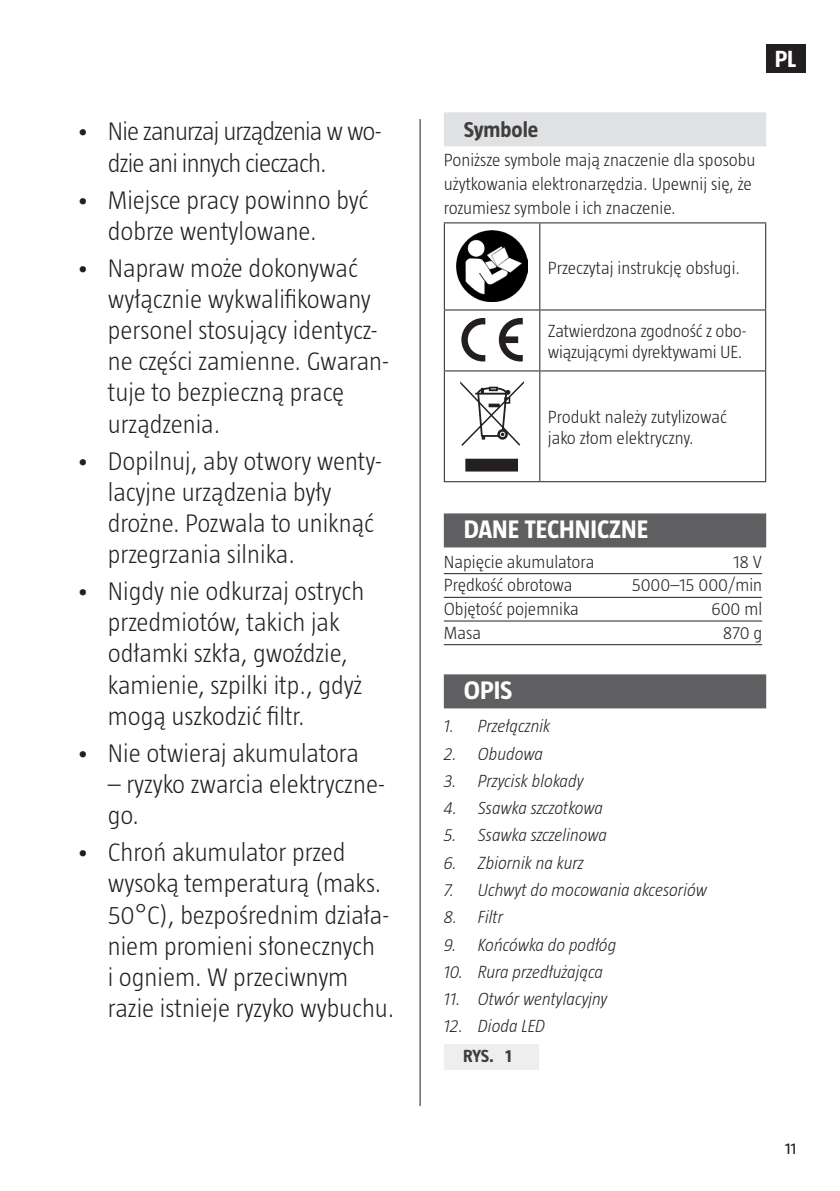
<style>
.page{position:relative;width:840px;height:1191px;background:#fff}
.page>*{position:absolute;margin:0;border:0;box-sizing:border-box;transform-origin:0 0}
.t1{font:300 26px/31.2px "Taz";color:#231f20}
.t2{font:300 26px/31.2px "Taz";letter-spacing:-.03em;color:#231f20}
.t3{font:700 26px "Taz";color:#fff}
.t4{font:700 24px "Taz";color:#fff}
.t5{font:700 22px "Taz";color:#3e3e3f}
.t6{font:300 18px/24px "Taz";color:#231f20}
.t7{font:italic 300 18px "Taz";color:#231f20}
.t8{font:700 18px "Taz";color:#3e3e3f}
.t9{font:16px "Taz";color:#231f20}
</style>
<div class="page">
<div style="left:765px;top:44px;width:39px;height:28px;background:#231f20"></div>
<hr style="left:419px;top:119px;width:1px;height:987px;background:#231f20">
<div style="left:443px;top:112px;width:322px;height:34px;background:#e0e1e3"></div>
<div style="left:443px;top:513px;width:322px;height:34px;background:#5f5f62"></div>
<hr style="left:443px;top:573px;width:318px;height:1px;background:#231f20">
<hr style="left:443px;top:597px;width:318px;height:1px;background:#231f20">
<hr style="left:443px;top:620px;width:318px;height:1px;background:#231f20">
<hr style="left:443px;top:644px;width:318px;height:1px;background:#231f20">
<div style="left:443px;top:674px;width:322px;height:34px;background:#5f5f62"></div>
<div style="left:443px;top:1044px;width:96px;height:26px;background:#eeeeef"></div>
<hr style="left:443px;top:222px;width:96px;height:1px;background:#231f20">
<hr style="left:443px;top:223px;width:1px;height:86px;background:#231f20">
<hr style="left:539px;top:222px;width:226px;height:1px;background:#231f20">
<hr style="left:539px;top:223px;width:1px;height:86px;background:#231f20">
<hr style="left:764px;top:223px;width:1px;height:86px;background:#231f20">
<hr style="left:443px;top:309px;width:96px;height:1px;background:#231f20">
<hr style="left:443px;top:310px;width:1px;height:60px;background:#231f20">
<hr style="left:539px;top:309px;width:226px;height:1px;background:#231f20">
<hr style="left:539px;top:310px;width:1px;height:60px;background:#231f20">
<hr style="left:764px;top:310px;width:1px;height:60px;background:#231f20">
<hr style="left:443px;top:370px;width:96px;height:1px;background:#231f20">
<hr style="left:539px;top:370px;width:226px;height:1px;background:#231f20">
<hr style="left:443px;top:371px;width:1px;height:110px;background:#231f20">
<hr style="left:539px;top:371px;width:1px;height:110px;background:#231f20">
<hr style="left:764px;top:371px;width:1px;height:110px;background:#231f20">
<hr style="left:443px;top:481px;width:96px;height:1px;background:#231f20">
<hr style="left:539px;top:481px;width:226px;height:1px;background:#231f20">
<img style="left:456px;top:231px;width:71px;height:71px">
<svg style="left:461px;top:318px;width:24px;height:43px"></svg>
<svg style="left:498px;top:318px;width:24px;height:43px"></svg>
<svg style="left:460px;top:381px;width:63px;height:90px"></svg>
<p class="t2" style="left:108px;top:116px;width:275px;text-indent:-32px">• Nie zanurzaj urządzenia w wo&shy;dzie ani innych cieczach.</p>
<p class="t1" style="left:108px;top:184px;width:262px;text-indent:-32px">• Miejsce pracy powinno być dobrze wentylowane.</p>
<p class="t1" style="left:108px;top:252px;width:282px;text-indent:-32px">• Napraw może dokonywać wyłącznie wykwalifikowany personel stosujący identycz&shy;ne części zamienne. Gwaran&shy;tuje to bezpieczną pracę urządzenia.</p>
<p class="t1" style="left:108px;top:445px;width:275px;text-indent:-32px">• Dopilnuj, aby otwory wenty&shy;lacyjne urządzenia były drożne. Pozwala to uniknąć przegrzania silnika.</p>
<p class="t1" style="left:108px;top:575px;width:258px;text-indent:-32px">• Nigdy nie odkurzaj ostrych przedmiotów, takich jak odłamki szkła, gwoździe, kamienie, szpilki itp., gdyż mogą uszkodzić filtr.</p>
<p class="t1" style="left:76px;top:737px;width:284px">• Nie otwieraj akumulatora</p>
<p class="t1" style="left:108px;top:768px;width:278px">– ryzyko zwarcia elektryczne&shy;go.</p>
<p class="t1" style="left:108px;top:836px;width:288px;text-indent:-32px">• Chroń akumulator przed wysoką temperaturą (maks.<br>50°C), bezpośrednim działa&shy;niem promieni słonecznych<br>i ogniem. W przeciwnym razie istnieje ryzyko wybuchu.</p>
<p class="t5" style="left:463px;top:117px;width:76px">Symbole</p>
<p class="t6" style="left:443px;top:148px;width:313px">Poniższe symbole mają znaczenie dla sposobu użytkowania elektronarzędzia. Upewnij się, że rozumiesz symbole i ich znaczenie.</p>
<p class="t6" style="left:547px;top:255px;width:194px">Przeczytaj instrukcję obsługi.</p>
<p class="t6" style="left:547px;top:320px;width:200px;line-height:21.6px">Zatwierdzona zgodność z obo&shy;wiązującymi dyrektywami UE.</p>
<p class="t6" style="left:547px;top:405px;width:180px;line-height:21.6px">Produkt należy zutylizować jako złom elektryczny.</p>
<p class="t4" style="left:774px;top:45px;width:23px">PL</p>
<p class="t3" style="left:463px;top:515px;width:186px">DANE TECHNICZNE</p>
<p class="t6" style="left:443px;top:549px;width:152px">Napięcie akumulatora</p>
<p class="t6" style="left:733px;top:549px;width:30px">18 V</p>
<p class="t6" style="left:443px;top:573px;width:130px">Prędkość obrotowa</p>
<p class="t6" style="left:631px;top:573px;width:132px">5000–15 000/min</p>
<p class="t6" style="left:443px;top:597px;width:136px">Objętość pojemnika</p>
<p class="t6" style="left:711px;top:597px;width:52px">600 ml</p>
<p class="t6" style="left:443px;top:620px;width:39px">Masa</p>
<p class="t6" style="left:722px;top:620px;width:41px">870 g</p>
<p class="t3" style="left:463px;top:676px;width:50px">OPIS</p>
<p class="t7" style="left:443px;top:716px;width:108px">1. Przełącznik</p>
<p class="t7" style="left:443px;top:743px;width:101px">2. Obudowa</p>
<p class="t7" style="left:443px;top:770px;width:141px">3. Przycisk blokady</p>
<p class="t7" style="left:443px;top:798px;width:161px">4. Ssawka szczotkowa</p>
<p class="t7" style="left:443px;top:825px;width:165px">5. Ssawka szczelinowa</p>
<p class="t7" style="left:443px;top:852px;width:141px">6. Zbiornik na kurz</p>
<p class="t7" style="left:443px;top:879px;width:264px">7. Uchwyt do mocowania akcesoriów</p>
<p class="t7" style="left:443px;top:907px;width:61px">8. Filtr</p>
<p class="t7" style="left:443px;top:934px;width:174px">9. Końcówka do podłóg</p>
<p class="t7" style="left:443px;top:961px;width:160px">10. Rura przedłużająca</p>
<p class="t7" style="left:443px;top:989px;width:165px">11. Otwór wentylacyjny</p>
<p class="t7" style="left:443px;top:1016px;width:103px">12. Dioda LED</p>
<p class="t8" style="left:463px;top:1045px;width:50px">RYS. 1</p>
<p class="t9" style="left:784px;top:1139px;width:13px">11</p>
</div>
